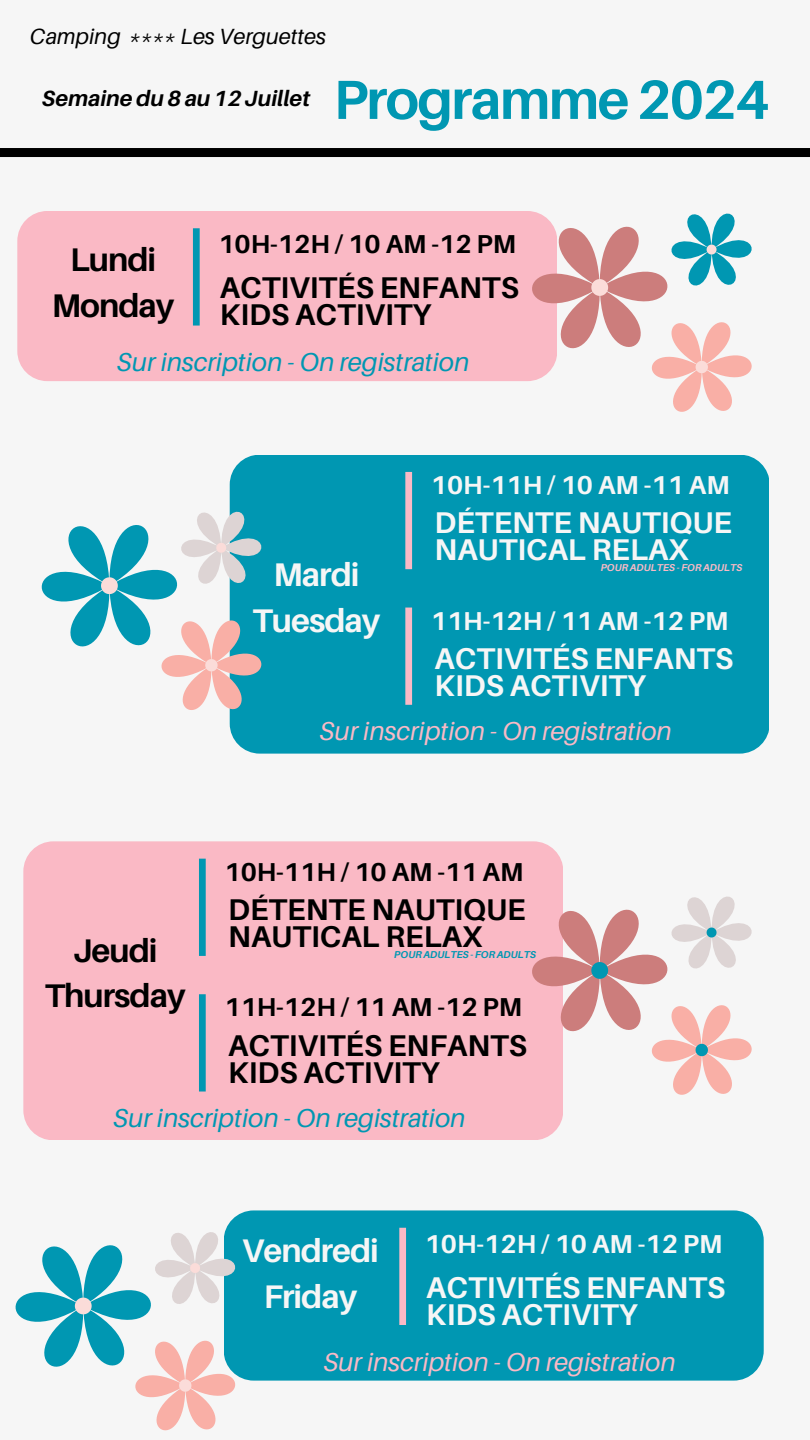
<style>
.page{position:relative;width:810px;height:1440px;background:#f6f6f6}
.page>*{position:absolute;margin:0;border:0;box-sizing:border-box;transform-origin:0 0}
.t1{font:700 55.1px "Aileron";letter-spacing:-.03em;color:#0097b2}
.t2{font:700 32.7px/45.8px "Aileron";letter-spacing:-.03em;color:#f6f6f6;text-align:center}
.t3{font:700 32.7px/45.8px "Aileron";letter-spacing:-.03em;color:#000;text-align:center}
.t4{font:700 30px/27px "Aileron";color:#000}
.t5{font:700 30px/27px "Aileron";color:#f6f6f6}
.t6{font:italic 25.9px "Aileron";color:#0097b2}
.t7{font:italic 25.9px "Aileron";color:#fab9c5}
.t8{font:700 25.9px "Aileron";color:#000}
.t9{font:700 25.9px "Aileron";color:#f6f6f6}
.t10{font:italic 22px "Aileron";color:#000}
.t11{font:italic 700 22px "Aileron";color:#000}
.t12{font:italic 700 10px "Aileron";color:#fab9c5}
.t13{font:italic 700 10px "Aileron";color:#0097b2}
</style>
<div class="page">
<div style="left:17px;top:211px;width:540px;height:170px;background:#fab9c5;border-radius:30px"></div>
<div style="left:193px;top:228px;width:7px;height:98px;background:#0097b2"></div>
<div style="left:0;top:148px;width:810px;height:9px;background:#000"></div>
<div style="left:230px;top:455px;width:539px;height:299px;background:#0097b2;border-radius:30px"></div>
<div style="left:405px;top:472px;width:7px;height:97px;background:#fab9c5"></div>
<div style="left:405px;top:608px;width:7px;height:97px;background:#fab9c5"></div>
<div style="left:224px;top:1210px;width:539px;height:171px;background:#0097b2;border-radius:30px"></div>
<div style="left:399px;top:1228px;width:7px;height:97px;background:#fab9c5"></div>
<div style="left:23px;top:841px;width:540px;height:299px;background:#fab9c5;border-radius:30px"></div>
<div style="left:199px;top:859px;width:7px;height:97px;background:#0097b2"></div>
<div style="left:199px;top:994px;width:7px;height:98px;background:#0097b2"></div>
<svg style="left:531px;top:211px;width:221px;height:201px"></svg>
<svg style="left:532px;top:896px;width:220px;height:231px"></svg>
<svg style="left:41px;top:481px;width:221px;height:261px"></svg>
<svg style="left:15px;top:1210px;width:238px;height:221px"></svg>
<h3 class="t10" style="left:30px;top:23px;width:298px">Camping **** Les Verguettes</h3>
<h4 class="t11" style="left:42px;top:84px;width:269px">Semaine du 8 au 12 Juillet</h4>
<p class="t1" style="left:334px;top:65px;width:438px">Programme 2024</p>
<p class="t3" style="left:52px;top:236px;width:124px">Lundi<br>Monday</p>
<h6 class="t8" style="left:218px;top:228px;width:299px">10H-12H / 10 AM -12 PM</h6>
<h1 class="t4" style="left:220px;top:273px;width:300px">ACTIVITÉS ENFANTS<br>KIDS ACTIVITY</h1>
<h2 class="t6" style="left:117px;top:346px;width:354px">Sur inscription - On registration</h2>
<h5 class="t2" style="left:253px;top:551px;width:129px">Mardi<br>Tuesday</h5>
<h3 class="t9" style="left:431px;top:469px;width:300px">10H-11H / 10 AM -11 AM</h3>
<p class="t5" style="left:435px;top:509px;width:299px">DÉTENTE NAUTIQUE</p>
<p class="t5" style="left:435px;top:536px;width:256px">NAUTICAL RELAX</p>
<p class="t12" style="left:601px;top:561px;width:143px">POUR ADULTES - FOR ADULTS</p>
<h4 class="t9" style="left:431px;top:604px;width:299px">11H-12H / 11 AM -12 PM</h4>
<h2 class="t5" style="left:435px;top:644px;width:300px">ACTIVITÉS ENFANTS<br>KIDS ACTIVITY</h2>
<h4 class="t7" style="left:320px;top:715px;width:354px">Sur inscription - On registration</h4>
<p class="t3" style="left:45px;top:927px;width:142px">Jeudi<br>Thursday</p>
<p class="t8" style="left:224px;top:856px;width:300px">10H-11H / 10 AM -11 AM</p>
<h4 class="t4" style="left:228px;top:896px;width:299px">DÉTENTE NAUTIQUE</h4>
<h2 class="t4" style="left:228px;top:923px;width:256px">NAUTICAL RELAX</h2>
<h5 class="t13" style="left:394px;top:948px;width:143px">POUR ADULTES - FOR ADULTS</h5>
<p class="t8" style="left:224px;top:991px;width:299px">11H-12H / 11 AM -12 PM</p>
<p class="t4" style="left:228px;top:1031px;width:300px">ACTIVITÉS ENFANTS<br>KIDS ACTIVITY</p>
<p class="t6" style="left:114px;top:1102px;width:354px">Sur inscription - On registration</p>
<h5 class="t2" style="left:242px;top:1227px;width:139px">Vendredi<br>Friday</h5>
<p class="t9" style="left:425px;top:1228px;width:299px">10H-12H / 10 AM -12 PM</p>
<h3 class="t5" style="left:426px;top:1273px;width:300px">ACTIVITÉS ENFANTS<br>KIDS ACTIVITY</h3>
<h4 class="t7" style="left:324px;top:1346px;width:354px">Sur inscription - On registration</h4>
</div>
